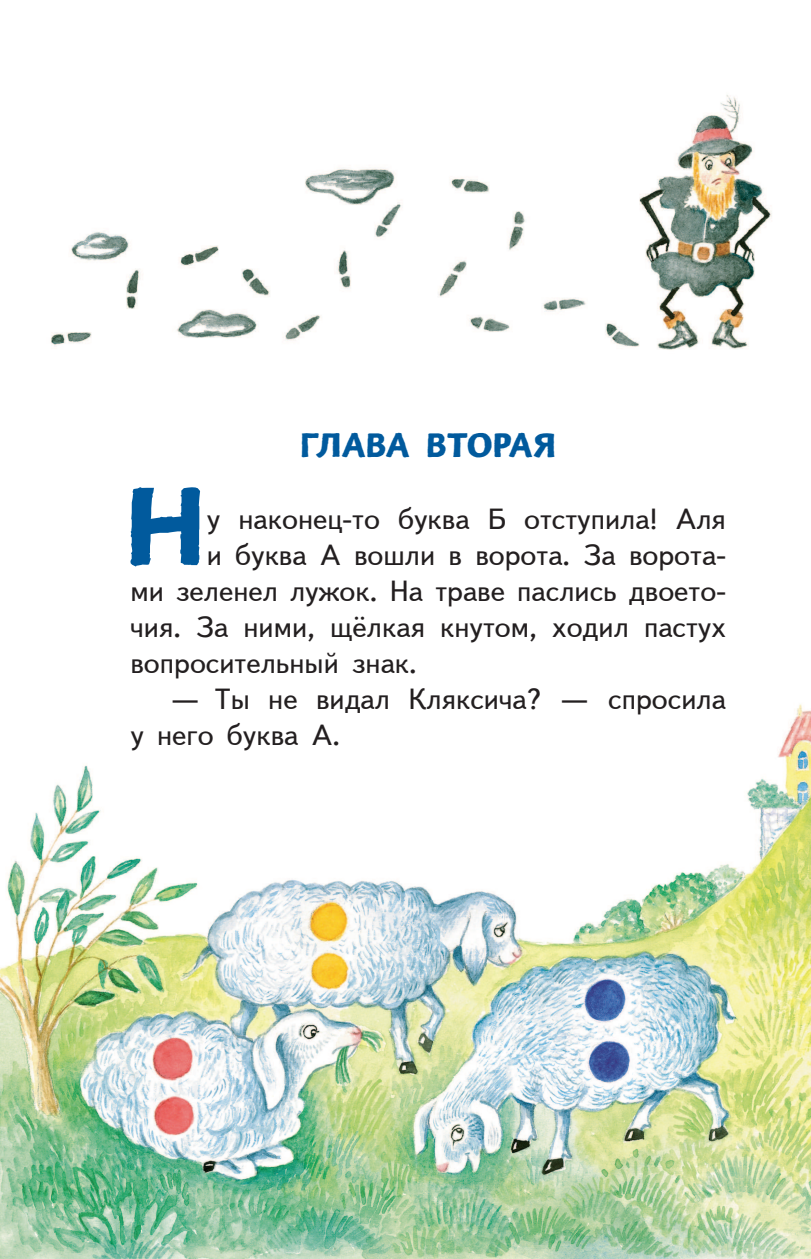
<style>
.page{position:relative;width:811px;height:1259px;background:#fff}
.page>*{position:absolute;margin:0;border:0;box-sizing:border-box;transform-origin:0 0}
.t1{font:700 110.6px "Nazhdak";color:#015a9d}
.t2{font:700 34px "Nazhdak";letter-spacing:.01em;color:#015a9d}
.t3{font:29px/36px "Text Book C";color:#231f20}
</style>
<div class="page">
<img style="left:0;top:704px;width:810px;height:554px">
<img style="left:51px;top:95px;width:721px;height:255px">
<p class="t2" style="left:300px;top:425px;width:257px">ГЛАВА ВТОРАЯ</p>
<h1 class="t1" style="left:125px;top:462px;width:82px">Н</h1>
<p class="t3" style="left:207px;top:502px;width:521px">у наконец-то буква Б отступила! Аля</p>
<p class="t3" style="left:207px;top:538px;width:521px">и буква А вошли в ворота. За ворота-</p>
<p class="t3" style="left:130px;top:574px;width:597px">ми зеленел лужок. На траве паслись двоето-</p>
<p class="t3" style="left:130px;top:610px;width:597px">чия. За ними, щёлкая кнутом, ходил пастух</p>
<p class="t3" style="left:130px;top:646px;width:288px">вопросительный знак.</p>
<p class="t3" style="left:130px;top:682px;width:597px;text-indent:40px">— Ты не видал Кляксича? — спросила у него буква А.</p>
</div>
